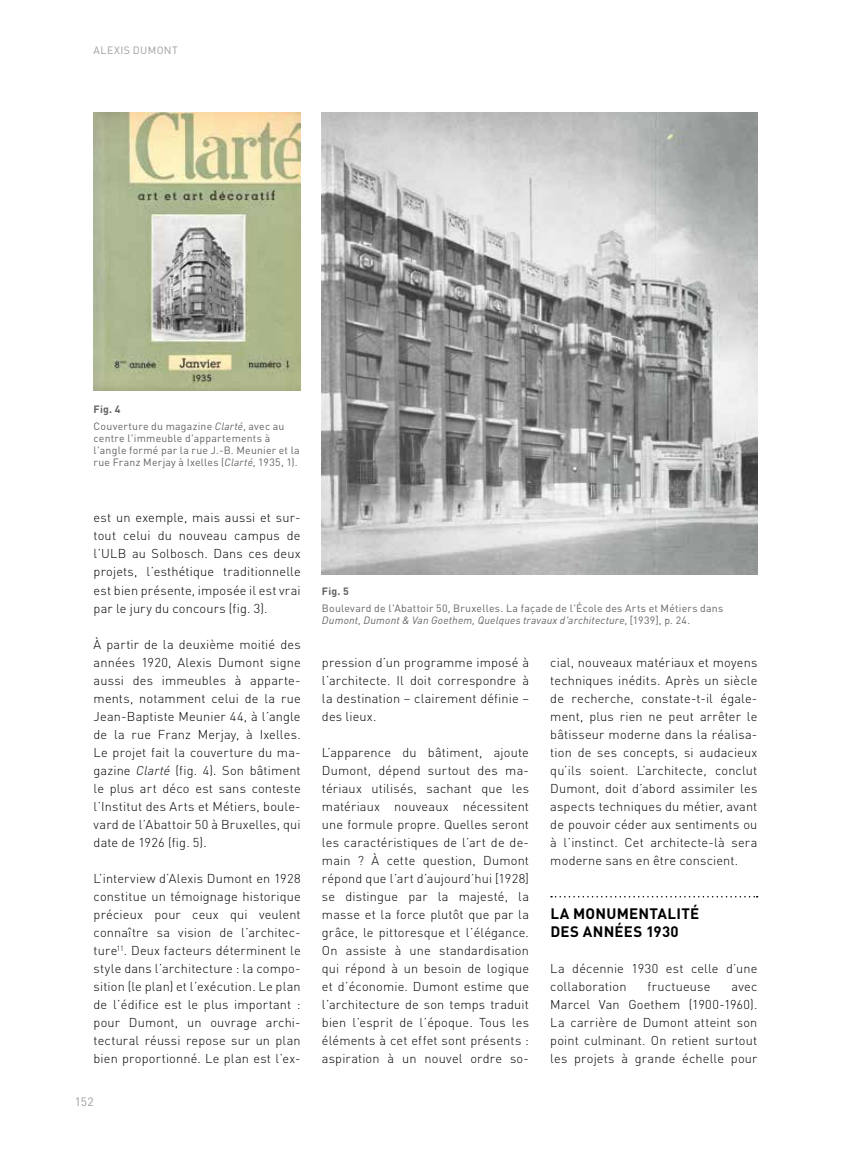
<style>
.page{position:relative;width:851px;height:1149px;background:#fff}
.page>*{position:absolute;margin:0;border:0;box-sizing:border-box;transform-origin:0 0}
.t1{font:700 15px/18px "DINOT";letter-spacing:.015em;color:#000}
.t2{font:300 12.75px/18px "DINOT";letter-spacing:.015em;color:#000;text-align:justify}
.t3{font:12px "DINOT";color:#9d9d9c}
.t4{font:10.5px/12px "DINOT";letter-spacing:.025em;color:#646363}
.t5{font:10.5px "DINOT";letter-spacing:.045em;color:#9d9d9c}
.t6{font:700 10.5px "DINOT";color:#646363}
.s1{font-weight:700}
.s2{font-style:italic}
</style>
<div class="page">
<img style="left:322px;top:113px;width:435px;height:461px">
<img style="left:94px;top:113px;width:206px;height:277px">
<svg style="left:551px;top:896px;width:206px;height:1px"></svg>
<p class="t5" style="left:94px;top:44px;width:86px">Alexis Dumont</p>
<p class="t4" style="left:94px;top:401px;width:192px;line-height:16.2px"><span class="s1">Fig. 4<br></span>Couverture du magazine <span class="s2">Clarté</span>, avec au</p>
<p class="t4" style="left:94px;top:431px;width:208px">centre l'immeuble d'appartements à l'angle formé par la rue J.-B. Meunier et la rue Franz Merjay à Ixelles (<span class="s2">Clarté</span>, 1935, 1).</p>
<p class="t2" style="left:94px;top:508px;width:208px">est un exemple, mais aussi et sur&shy;tout celui du nouveau campus de l’ULB au Solbosch. Dans ces deux projets, l’esthétique traditionnelle est bien présente, imposée il est vrai par le jury du concours (fig. 3).</p>
<p class="t2" style="left:94px;top:634px;width:208px">À partir de la deuxième moitié des années 1920, Alexis Dumont signe aussi des immeubles à apparte&shy;ments, notamment celui de la rue Jean-Baptiste Meunier 44, à l’angle de la rue Franz Merjay, à Ixelles.<br>Le projet fait la couverture du ma&shy;gazine <span class="s2">Clarté</span> (fig. 4). Son bâtiment le plus art déco est sans conteste l’Institut des Arts et Métiers, boule&shy;vard de l’Abattoir 50 à Bruxelles, qui date de 1926 (fig. 5).</p>
<p class="t2" style="left:94px;top:868px;width:208px">L’interview d’Alexis Dumont en 1928 constitue un témoignage historique précieux pour ceux qui veulent connaître sa vision de l’architec&shy;ture<sup>11</sup>. Deux facteurs déterminent le style dans l’architecture : la compo&shy;sition (le plan) et l’exécution. Le plan de l’édifice est le plus important : pour Dumont, un ouvrage archi&shy;tectural réussi repose sur un plan bien proportionné. Le plan est l’ex-</p>
<p class="t3" style="left:75px;top:1094px;width:20px">152</p>
<p class="t6" style="left:322px;top:584px;width:28px">Fig. 5</p>
<p class="t4" style="left:322px;top:601px;width:402px">Boulevard de l'Abattoir 50, Bruxelles. La façade de l'École des Arts et Métiers dans<br><span class="s2">Dumont, Dumont &amp; Van Goethem, Quelques travaux d'architecture</span>, [1939], p. 24.</p>
<p class="t2" style="left:322px;top:652px;width:208px">pression d’un programme imposé à l’architecte. Il doit correspondre à la destination – clairement définie – des lieux.</p>
<p class="t2" style="left:322px;top:742px;width:208px">L’apparence du bâtiment, ajoute Dumont, dépend surtout des ma&shy;tériaux utilisés, sachant que les matériaux nouveaux nécessitent une formule propre. Quelles seront les caractéristiques de l’art de de&shy;main ? À cette question, Dumont répond que l’art d’aujourd’hui [1928] se distingue par la majesté, la masse et la force plutôt que par la grâce, le pittoresque et l’élégance.<br>On assiste à une standardisation qui répond à un besoin de logique et d’économie. Dumont estime que l’architecture de son temps traduit bien l’esprit de l’époque. Tous les éléments à cet effet sont présents : aspiration à un nouvel ordre so-</p>
<p class="t2" style="left:550px;top:652px;width:208px">cial, nouveaux matériaux et moyens techniques inédits. Après un siècle de recherche, constate-t-il égale&shy;ment, plus rien ne peut arrêter le bâtisseur moderne dans la réalisa&shy;tion de ses concepts, si audacieux qu’ils soient. L’architecte, conclut Dumont, doit d’abord assimiler les aspects techniques du métier, avant de pouvoir céder aux sentiments ou à l’instinct. Cet architecte-là sera moderne sans en être conscient.</p>
<p class="t1" style="left:550px;top:903px;width:150px">LA MONUMENTALITÉ<br>DES ANNÉES 1930</p>
<p class="t2" style="left:550px;top:958px;width:208px">La décennie 1930 est celle d’une collaboration</p>
<p class="t2" style="left:647px;top:976px;width:64px">fructueuse</p>
<p class="t2" style="left:550px;top:976px;width:208px;text-indent:181px">avec Marcel Van Goethem (1900-1960).<br>La carrière de Dumont atteint son point culminant. On retient surtout les projets à grande échelle pour</p>
</div>
